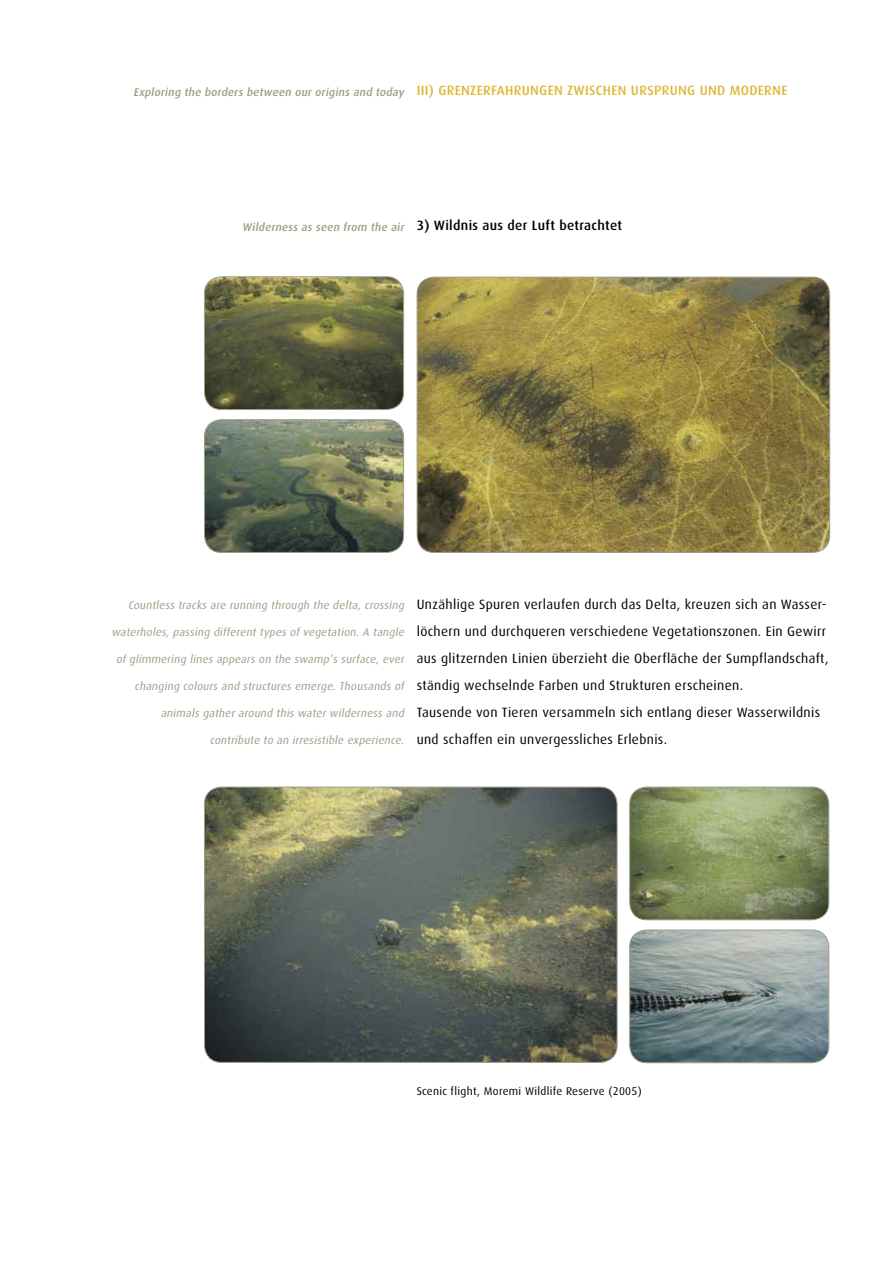
<style>
.page{position:relative;width:893px;height:1263px;background:#fff}
.page>*{position:absolute;margin:0;border:0;box-sizing:border-box;transform-origin:0 0}
.t1{font:13.5px/27px "Dax";letter-spacing:.025em;color:#000}
.t2{font:500 13.5px "Dax";letter-spacing:.025em;color:#deb839}
.t3{font:500 13.5px "Dax";letter-spacing:.025em;color:#000}
.t4{font:italic 11.25px "Dax";color:#9e9c88}
.t5{font:italic 500 11.25px "Dax";color:#9e9c88}
.t6{font:11.25px "Dax";letter-spacing:.025em;color:#000}
</style>
<div class="page">
<svg style="left:204px;top:419px;width:200px;height:133px;background:#68725a"></svg>
<svg style="left:629px;top:786px;width:201px;height:134px;background:#869265"></svg>
<svg style="left:629px;top:929px;width:201px;height:134px;background:#869494"></svg>
<svg style="left:416px;top:276px;width:414px;height:276px;background:#8f8043"></svg>
<svg style="left:204px;top:786px;width:414px;height:276px;background:#62685a"></svg>
<svg style="left:204px;top:276px;width:200px;height:133px;background:#636440"></svg>
<p class="t5" style="left:133px;top:85px;width:274px">Exploring the borders between our origins and today</p>
<p class="t2" style="left:417px;top:83px;width:372px">III) GRENZERFAHRUNGEN ZWISCHEN URSPRUNG UND MODERNE</p>
<p class="t5" style="left:242px;top:220px;width:166px">Wilderness as seen from the air</p>
<p class="t3" style="left:417px;top:218px;width:207px">3) Wildnis aus der Luft betrachtet</p>
<p class="t4" style="left:128px;top:598px;width:280px">Countless tracks are running through the delta, crossing</p>
<p class="t4" style="left:112px;top:625px;width:296px">waterholes, passing different types of vegetation. A tangle</p>
<p class="t4" style="left:116px;top:652px;width:292px">of glimmering lines appears on the swamp’s surface, ever</p>
<p class="t4" style="left:135px;top:679px;width:273px">changing colours and structures emerge. Thousands of</p>
<p class="t4" style="left:161px;top:706px;width:247px">animals gather around this water wilderness and</p>
<p class="t4" style="left:210px;top:733px;width:198px">contribute to an irresistible experience.</p>
<p class="t1" style="left:417px;top:590px;width:414px">Unzählige Spuren verlaufen durch das Delta, kreuzen sich an Wasser&shy;löchern und durchqueren verschiedene Vegetationszonen. Ein Gewirr aus glitzernden Linien überzieht die Oberfläche der Sumpflandschaft, ständig wechselnde Farben und Strukturen erscheinen.<br>Tausende von Tieren versammeln sich entlang dieser Wasserwildnis und schaffen ein unvergessliches Erlebnis.</p>
<p class="t6" style="left:417px;top:1084px;width:227px">Scenic flight, Moremi Wildlife Reserve (2005)</p>
</div>
